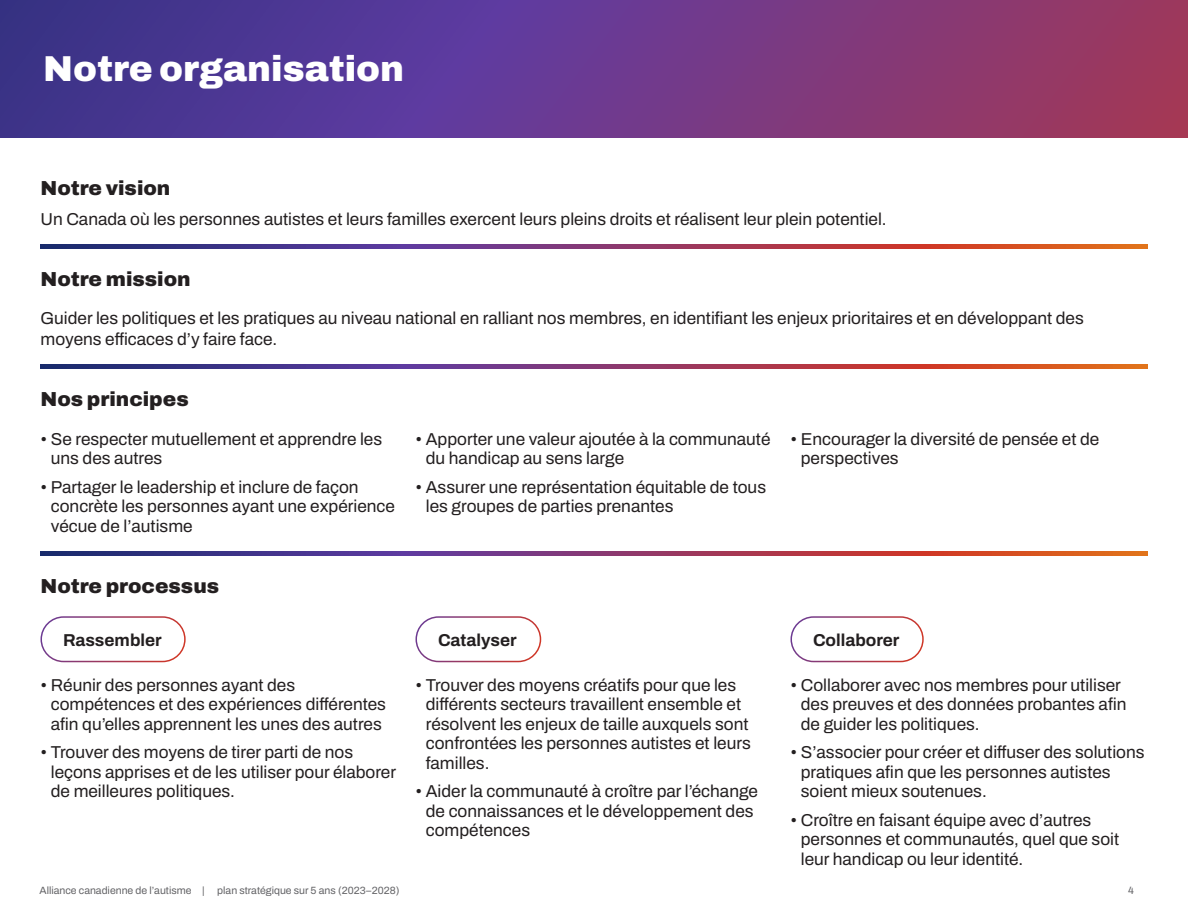
<style>
.page{position:relative;width:1188px;height:918px;background:#fff}
.page>*{position:absolute;margin:0;border:0;box-sizing:border-box;transform-origin:0 0}
.t1{font:900 36px "Archivo";color:#fff}
.p2{font:900 20.25px "Archivo";color:#231f20}
.p2-2{font:17.25px/19.5px "Archivo";color:#231f20}
.p2-3{font:700 17.25px "Archivo";color:#231f20}
.t2{font:10.5px "Archivo";color:#636366}
</style>
<div class="page">
<svg style="left:0;top:0;width:1188px;height:137px;background:#6b3884"></svg>
<div style="left:41px;top:616px;width:145px;height:46px;border:2px solid #fff;border-radius:22px"></div>
<div style="left:416px;top:616px;width:125px;height:46px;border:2px solid #fff;border-radius:22px"></div>
<div style="left:791px;top:616px;width:133px;height:46px;border:2px solid #fff;border-radius:22px"></div>
<svg style="left:40px;top:244px;width:1108px;height:5px;background:#853c61"></svg>
<svg style="left:40px;top:364px;width:1108px;height:5px;background:#853c61"></svg>
<svg style="left:40px;top:551px;width:1108px;height:5px;background:#853c61"></svg>
<h1 class="t1" style="left:43px;top:42px;width:363px">Notre organisation</h1>
<h3 class="p2" style="left:40px;top:173px;width:131px">Notre vision</h3>
<p class="p2-2" style="left:40px;top:209px;width:848px">Un Canada où les personnes autistes et leurs familles exercent leurs pleins droits et réalisent leur plein potentiel.</p>
<p class="p2" style="left:40px;top:264px;width:152px">Notre mission</p>
<p class="p2-2" style="left:40px;top:308px;width:1045px;line-height:20.7px">Guider les politiques et les pratiques au niveau national en ralliant nos membres, en identifiant les enjeux prioritaires et en développant des moyens efficaces d’y faire face.</p>
<h3 class="p2" style="left:40px;top:384px;width:150px">Nos principes</h3>
<p class="p2-2" style="left:51px;top:429px;width:333px;text-indent:-10px">• Se respecter mutuellement et apprendre les uns des autres</p>
<p class="p2-2" style="left:51px;top:477px;width:346px;text-indent:-10px">• Partager le leadership et inclure de façon concrète les personnes ayant une expérience vécue de l’autisme</p>
<h3 class="p2" style="left:40px;top:571px;width:180px">Notre processus</h3>
<p class="p2-3" style="left:63px;top:628px;width:100px">Rassembler</p>
<p class="p2-2" style="left:51px;top:675px;width:337px;text-indent:-10px">• Réunir des personnes ayant des compétences et des expériences différentes afin qu’elles apprennent les unes des autres</p>
<p class="p2-2" style="left:51px;top:743px;width:347px;text-indent:-10px">• Trouver des moyens de tirer parti de nos leçons apprises et de les utiliser pour élaborer de meilleures politiques.</p>
<p class="p2-2" style="left:426px;top:429px;width:346px;text-indent:-10px">• Apporter une valeur ajoutée à la communauté du handicap au sens large</p>
<p class="p2-2" style="left:426px;top:477px;width:342px;text-indent:-10px">• Assurer une représentation équitable de tous les groupes de parties prenantes</p>
<p class="p2-3" style="left:438px;top:628px;width:80px">Catalyser</p>
<p class="p2-2" style="left:426px;top:675px;width:327px;text-indent:-10px">• Trouver des moyens créatifs pour que les différents secteurs travaillent ensemble et résolvent les enjeux de taille auxquels sont confrontées les personnes autistes et leurs familles.</p>
<p class="p2-2" style="left:426px;top:782px;width:334px;text-indent:-10px">• Aider la communauté à croître par l’échange de connaissances et le développement des compétences</p>
<p class="p2-2" style="left:801px;top:429px;width:300px;text-indent:-10px">• Encourager la diversité de pensée et de perspectives</p>
<p class="p2-3" style="left:813px;top:628px;width:88px">Collaborer</p>
<p class="p2-2" style="left:801px;top:675px;width:327px;text-indent:-10px">• Collaborer avec nos membres pour utiliser des preuves et des données probantes afin de guider les politiques.</p>
<p class="p2-2" style="left:801px;top:743px;width:345px;text-indent:-10px">• S’associer pour créer et diffuser des solutions pratiques afin que les personnes autistes soient mieux soutenues.</p>
<p class="p2-2" style="left:801px;top:810px;width:320px;text-indent:-10px">• Croître en faisant équipe avec d’autres personnes et communautés, quel que soit leur handicap ou leur identité.</p>
<p class="t2" style="left:40px;top:883px;width:361px">Alliance canadienne de l’autisme | plan stratégique sur 5 ans (2023–2028)</p>
<p class="t2" style="left:1128px;top:883px;width:7px">4</p>
</div>
